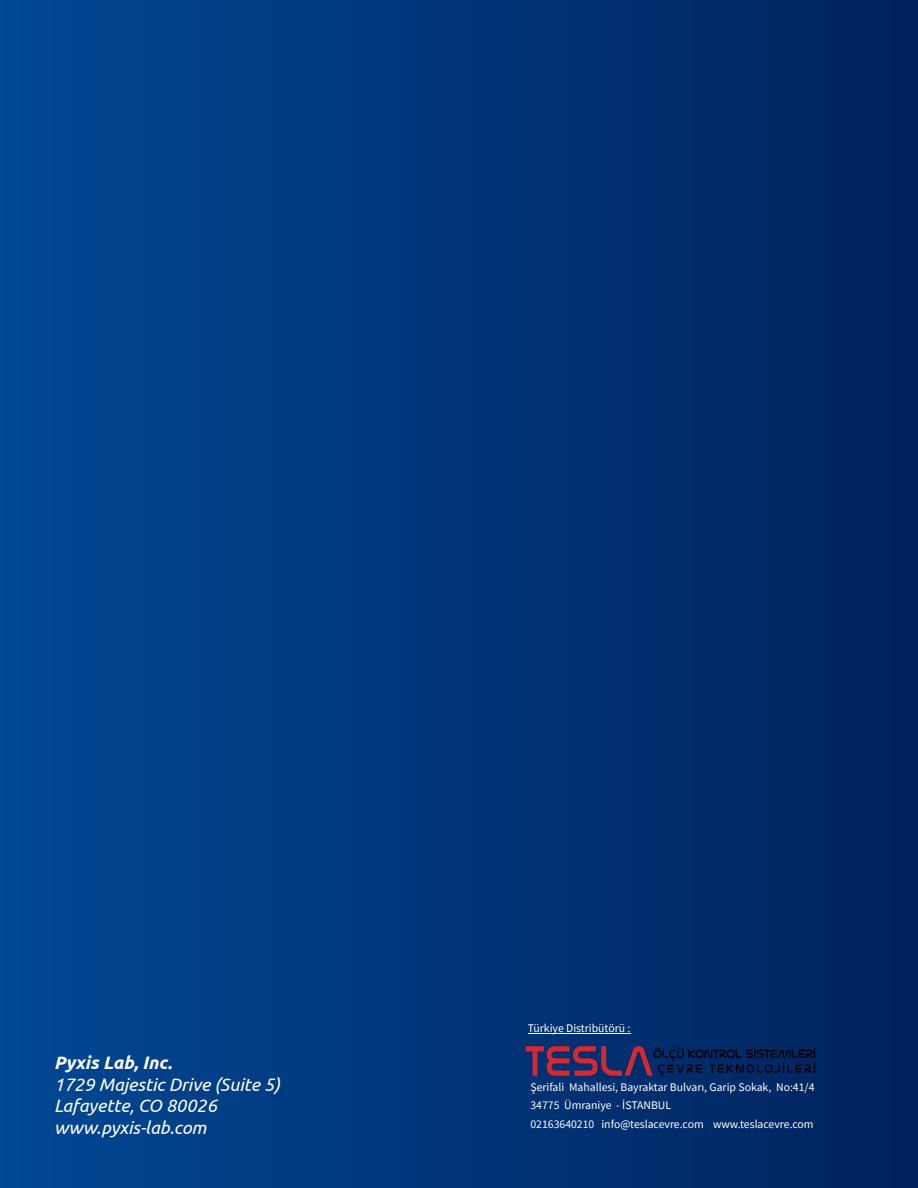
<style>
.page{position:relative;width:918px;height:1188px;background:#fff}
.page>*{position:absolute;margin:0;border:0;box-sizing:border-box;transform-origin:0 0}
.t1{font:italic 18px/21.6px "Ubuntu";color:#fff}
.t2{font:italic 700 18px "Ubuntu";color:#fff}
.t3{font:11.7px/18.6px "Source Sans Pro";color:#fff}
</style>
<div class="page">
<div style="left:0;top:0;width:918px;height:1188px;background:linear-gradient(to right,#004894,#00225d)"></div>
<hr style="left:528px;top:1033px;width:102px;height:1px;background:#fff">
<svg style="left:526px;top:1046px;width:289px;height:30px;background:#252653"></svg>
<h1 class="t2" style="left:54px;top:1055px;width:119px">Pyxis Lab, Inc.</h1>
<h1 class="t1" style="left:54px;top:1075px;width:228px">1729 Majestic Drive (Suite 5)<br>Lafayette, CO 80026 www.pyxis-lab.com</h1>
<p class="t3" style="left:528px;top:1020px;width:104px">Türkiye Distribütörü :</p>
<p class="t3" style="left:530px;top:1079px;width:286px">Şerifali Mahallesi, Bayraktar Bulvarı, Garip Sokak, No:41/4<br>34775 Ümraniye - İSTANBUL<br>02163640210 info@teslacevre.com www.teslacevre.com</p>
</div>
